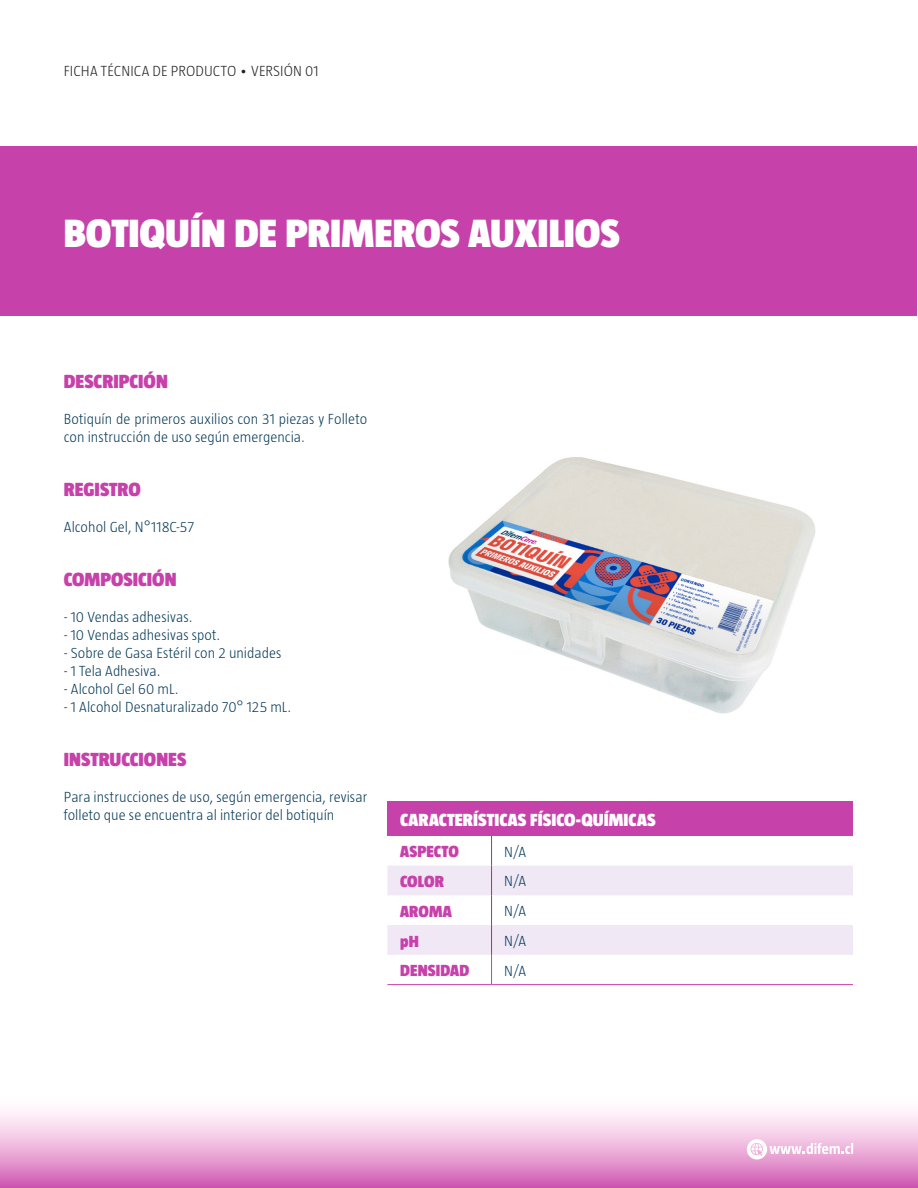
<style>
.page{position:relative;width:918px;height:1188px;background:#fff}
.page>*{position:absolute;margin:0;border:0;box-sizing:border-box;transform-origin:0 0}
.Titulo{font:900 40.5px "Taz";color:#fff}
.Titulos_internos{font:900 19.5px "Taz";color:#c741aa}
.Titulos_internos-2{font:900 18px "Taz";letter-spacing:.005em;color:#fff}
.Caracteristicas_Tabl{font:900 16.5px "Taz";letter-spacing:.005em;color:#c741aa}
.Textos_Base{font:300 15px/18px "Taz";letter-spacing:.005em;color:#033857}
.t1{font:300 15px "Taz";letter-spacing:.005em;color:#231f20}
.Textos_Tabla{font:300 15px "Taz";color:#033857}
</style>
<div class="page">
<div style="left:0;top:1095px;width:918px;height:93px;background:linear-gradient(to bottom,#fff,#d462b7)"></div>
<div style="left:1px;top:146px;width:916px;height:169px;background:#c741aa"></div>
<svg style="left:747px;top:1139px;width:106px;height:21px"></svg>
<img style="left:448px;top:457px;width:368px;height:257px">
<div style="left:387px;top:802px;width:466px;height:34px;background:#c741aa"></div>
<hr style="left:491px;top:836px;width:1px;height:30px;background:#be1fa1">
<svg style="left:387px;top:866px;width:466px;height:118px"></svg>
<hr style="left:387px;top:984px;width:105px;height:1px;background:#c741aa">
<hr style="left:492px;top:984px;width:361px;height:1px;background:#c741aa">
<p class="t1" style="left:64px;top:62px;width:257px">FICHA TÉCNICA DE PRODUCTO • VERSIÓN 01</p>
<p class="Titulo" style="left:64px;top:211px;width:557px">BOTIQUÍN DE PRIMEROS AUXILIOS</p>
<p class="Titulos_internos" style="left:64px;top:370px;width:106px">DESCRIPCIÓN</p>
<p class="Textos_Base" style="left:64px;top:410px;width:305px">Botiquín de primeros auxilios con 31 piezas y Folleto con instrucción de uso según emergencia.</p>
<p class="Titulos_internos" style="left:64px;top:478px;width:79px">REGISTRO</p>
<p class="Textos_Base" style="left:64px;top:518px;width:132px">Alcohol Gel, N°118C-57</p>
<p class="Titulos_internos" style="left:64px;top:568px;width:114px">COMPOSICIÓN</p>
<p class="Textos_Base" style="left:64px;top:608px;width:130px">- 10 Vendas adhesivas.</p>
<p class="Textos_Base" style="left:64px;top:626px;width:158px">- 10 Vendas adhesivas spot.</p>
<p class="Textos_Base" style="left:64px;top:644px;width:219px">- Sobre de Gasa Estéril con 2 unidades</p>
<p class="Textos_Base" style="left:64px;top:662px;width:98px">- 1 Tela Adhesiva.</p>
<p class="Textos_Base" style="left:64px;top:680px;width:116px">- Alcohol Gel 60 mL.</p>
<p class="Textos_Base" style="left:64px;top:698px;width:229px">- 1 Alcohol Desnaturalizado 70° 125 mL.</p>
<p class="Titulos_internos" style="left:64px;top:748px;width:124px">INSTRUCCIONES</p>
<p class="Textos_Base" style="left:64px;top:788px;width:305px">Para instrucciones de uso, según emergencia, revisar folleto que se encuentra al interior del botiquín</p>
<p class="Titulos_internos-2" style="left:400px;top:810px;width:257px">CARACTERÍSTICAS FÍSICO-QUÍMICAS</p>
<p class="Caracteristicas_Tabl" style="left:400px;top:842px;width:60px">ASPECTO</p>
<p class="Textos_Tabla" style="left:504px;top:843px;width:23px">N/A</p>
<p class="Caracteristicas_Tabl" style="left:400px;top:872px;width:45px">COLOR</p>
<p class="Textos_Tabla" style="left:504px;top:873px;width:23px">N/A</p>
<p class="Caracteristicas_Tabl" style="left:400px;top:902px;width:53px">AROMA</p>
<p class="Textos_Tabla" style="left:504px;top:903px;width:23px">N/A</p>
<p class="Caracteristicas_Tabl" style="left:400px;top:932px;width:20px">pH</p>
<p class="Textos_Tabla" style="left:504px;top:932px;width:23px">N/A</p>
<p class="Caracteristicas_Tabl" style="left:400px;top:961px;width:71px">DENSIDAD</p>
<p class="Textos_Tabla" style="left:504px;top:962px;width:23px">N/A</p>
</div>
